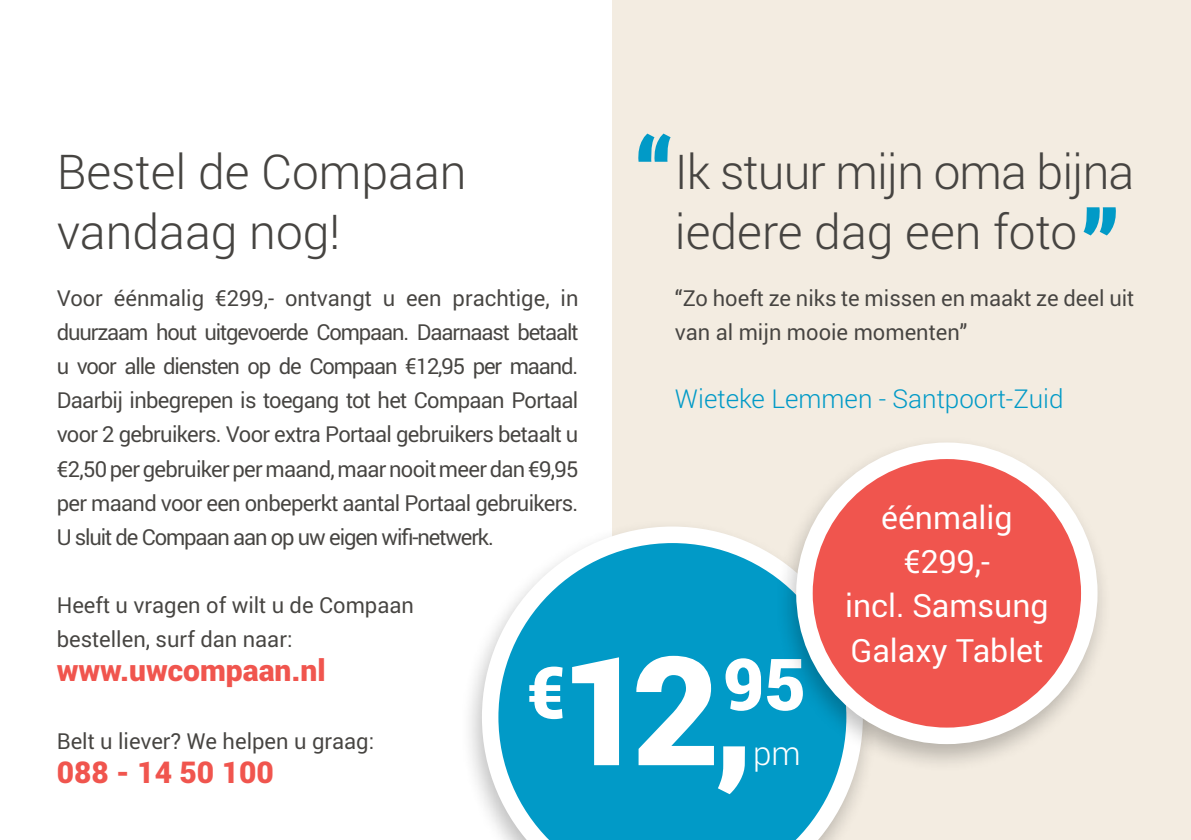
<style>
.page{position:relative;width:1191px;height:840px;background:#fff}
.page>*{position:absolute;margin:0;border:0;box-sizing:border-box;transform-origin:0 0}
.t1{font:900 71.8px "Roboto";color:#fff}
.t2{font:300 48px/60px "Roboto";letter-spacing:-.02em;color:#464441}
.t3{font:300 48px/60px "Roboto";color:#464441}
.t4{font:300 33px "Roboto";color:#fff}
.t5{font:32px/44px "Roboto";color:#fff;text-align:center}
.t6{font:900 30px "Roboto";color:#f0554e}
.t7{font:300 26px "Roboto";color:#019ac7}
.t8{font:22px/34px "Roboto";color:#464441}
.s1{font-size:151.4px}
</style>
<div class="page">
<div style="left:612px;top:0;width:579px;height:839px;background:#f3ece1"></div>
<svg style="left:638px;top:133px;width:32px;height:29px"></svg>
<svg style="left:1083px;top:207px;width:33px;height:28px"></svg>
<div style="left:459px;top:518px;width:419px;height:321px;background:#000;opacity:.25"></div>
<svg style="left:482px;top:526px;width:381px;height:313px"></svg>
<div style="left:774px;top:434px;width:338px;height:339px;background:#000;opacity:.25"></div>
<div style="left:804px;top:450px;width:285px;height:285px;background:#f0554e;border-radius:50%"></div>
<div style="left:796px;top:442px;width:301px;height:301px;border:16px solid #fff;border-radius:50%"></div>
<h2 class="t3" style="left:57px;top:140px;width:411px">Bestel de Compaan vandaag nog!</h2>
<h2 class="t2" style="left:675px;top:140px;width:461px">Ik stuur mijn oma bijna iedere dag een foto</h2>
<p class="t8" style="left:675px;top:280px;width:461px">“Zo hoeft ze niks te missen en maakt ze deel uit van al mijn mooie momenten”</p>
<p class="t8" style="left:57px;top:280px;width:523px;text-align:justify">Voor éénmalig €299,- ontvangt u een prachtige, in duurzaam hout uitgevoerde Compaan. Daarnaast betaalt u voor alle diensten op de Compaan €12,95 per maand.<br>Daarbij inbegrepen is toegang tot het Compaan Portaal voor 2 gebruikers. Voor extra Portaal gebruikers betaalt u €2,50 per gebruiker per maand, maar nooit meer dan €9,95 per maand voor een onbeperkt aantal Portaal gebruikers.<br>U sluit de Compaan aan op uw eigen wifi-netwerk.</p>
<p class="t7" style="left:675px;top:381px;width:390px">Wieteke Lemmen - Santpoort-Zuid</p>
<h3 class="t5" style="left:845px;top:494px;width:205px">éénmalig €299,-<br>incl. Samsung<br>Galaxy Tablet</h3>
<p class="t8" style="left:57px;top:586px;width:359px">Heeft u vragen of wilt u de Compaan bestellen, surf dan naar:</p>
<h3 class="t6" style="left:57px;top:648px;width:270px">www.uwcompaan.nl</h3>
<h1 class="t1" style="left:527px;top:633px;width:280px">€<span class="s1">12,</span>95</h1>
<p class="t8" style="left:57px;top:722px;width:319px">Belt u liever? We helpen u graag:</p>
<h3 class="t6" style="left:57px;top:750px;width:219px">088 - 14 50 100</h3>
<h3 class="t4" style="left:753px;top:729px;width:49px">pm</h3>
</div>
